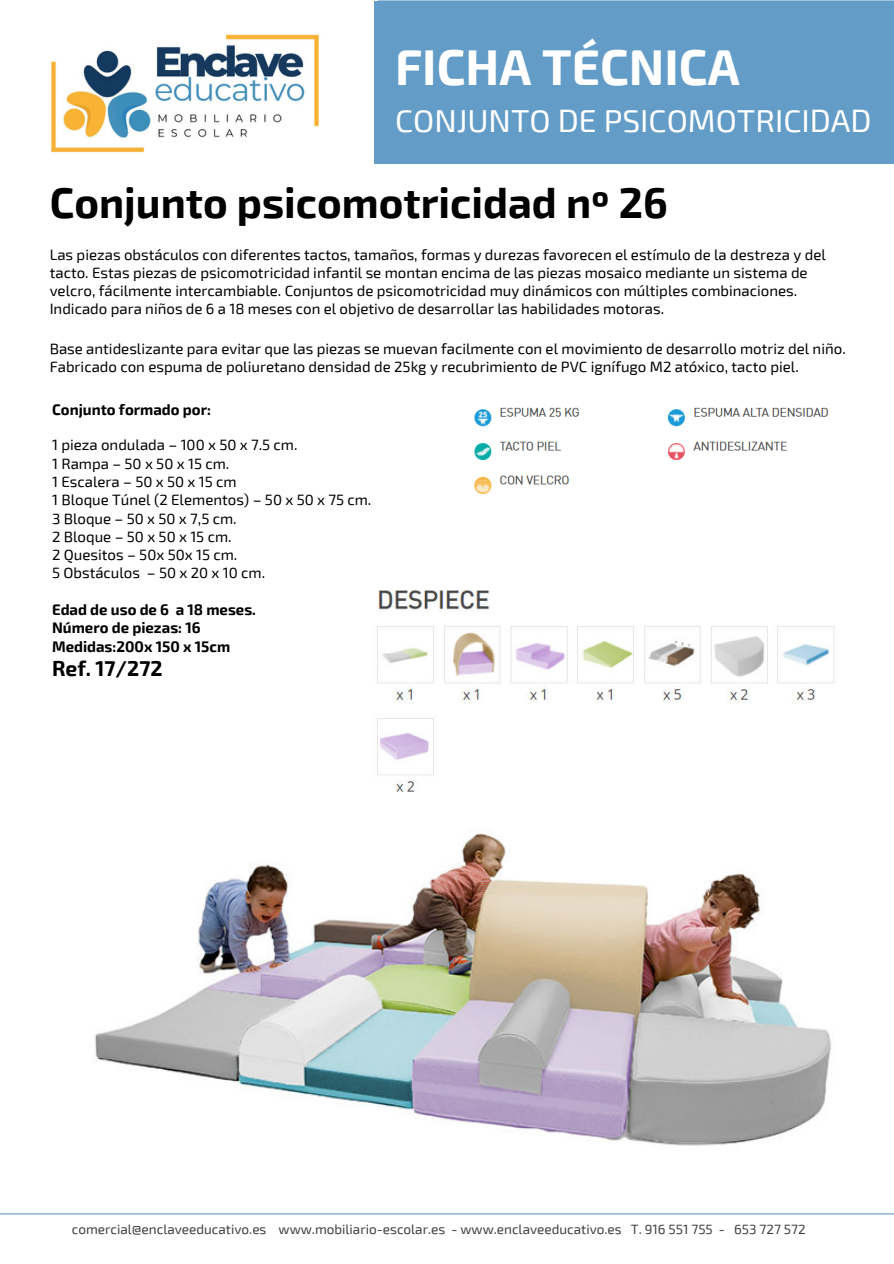
<style>
.page{position:relative;width:894px;height:1264px;background:#fff}
.page>*{position:absolute;margin:0;border:0;box-sizing:border-box;transform-origin:0 0}
.t1{font:700 49.2px "Exo 2";color:#fff}
.t2{font:700 42px "Exo 2";color:#000}
.t3{font:31.65px "Exo 2";color:#fff}
.t4{font:700 21px "Exo 2";color:#000}
.t5{font:15px/18.3px "Exo 2";color:#000}
.t6{font:700 15px/18.3px "Exo 2";color:#000}
.t7{font:13.5px "Exo 2";color:#404040}
.s1{font-style:inherit}
</style>
<div class="page">
<img style="left:51px;top:34px;width:268px;height:119px">
<hr style="left:0;top:1213px;width:893px;height:1px;background:#639cc6">
<div style="left:374px;top:1px;width:519px;height:163px;background:#639cc6"></div>
<img style="left:474px;top:407px;width:355px;height:87px">
<img style="left:94px;top:833px;width:738px;height:313px">
<img style="left:377px;top:590px;width:457px;height:202px">
<h1 class="t1" style="left:395px;top:30px;width:346px">FICHA TÉCNICA</h1>
<h3 class="t3" style="left:395px;top:99px;width:478px">CONJUNTO DE PSICOMOTRICIDAD</h3>
<h2 class="t2" style="left:50px;top:172px;width:619px">Conjunto psicomotricidad nº 26</h2>
<p class="t5" style="left:50px;top:245px;width:777px">Las piezas obstáculos con diferentes tactos, tamaños, formas y durezas favorecen el estímulo de la destreza y del tacto. Estas piezas de psicomotricidad infantil se montan encima de las piezas mosaico mediante un sistema de velcro, fácilmente intercambiable. Conjuntos de psicomotricidad muy dinámicos con múltiples combinaciones.<br>Indicado para niños de 6 a 18 meses con el objetivo de desarrollar las habilidades motoras.</p>
<p class="t5" style="left:50px;top:339px;width:797px">Base antideslizante para evitar que las piezas se muevan f<span class="s1">a</span>cilmente con el movimiento de desarrollo motriz del niño.<br>Fabricado con espuma de poliuretano densidad de 25kg y recubrimiento de PVC ignífugo M2 atóxico, tacto piel.</p>
<p class="t6" style="left:52px;top:399px;width:160px">Conjunto formado por:</p>
<p class="t5" style="left:52px;top:435px;width:321px">1 pieza ondulada – 100 x 50 x 7.5 cm.<br>1 Rampa – 50 x 50 x 15 cm.<br>1 Escalera – 50 x 50 x 15 cm<br>1 Bloque Túnel (2 Elementos) – 50 x 50 x 75 cm.<br>3 Bloque – 50 x 50 x 7,5 cm.<br>2 Bloque – 50 x 50 x 15 cm.<br>2 Quesitos – 50x 50x 15 cm.<br>5 Obstáculos – 50 x 20 x 10 cm.</p>
<p class="t6" style="left:52px;top:600px;width:205px">Edad de uso de 6 a 18 meses.<br>Número de piezas: 16<br>Medidas:200x 150 x 15cm</p>
<h3 class="t4" style="left:52px;top:653px;width:112px">Ref. 17/272</h3>
<p class="t7" style="left:72px;top:1220px;width:735px">comercial@enclaveeducativo.es www.mobiliario-escolar.es - www.enclaveeducativo.es T. 916 551 755 - 653 727 572</p>
</div>
